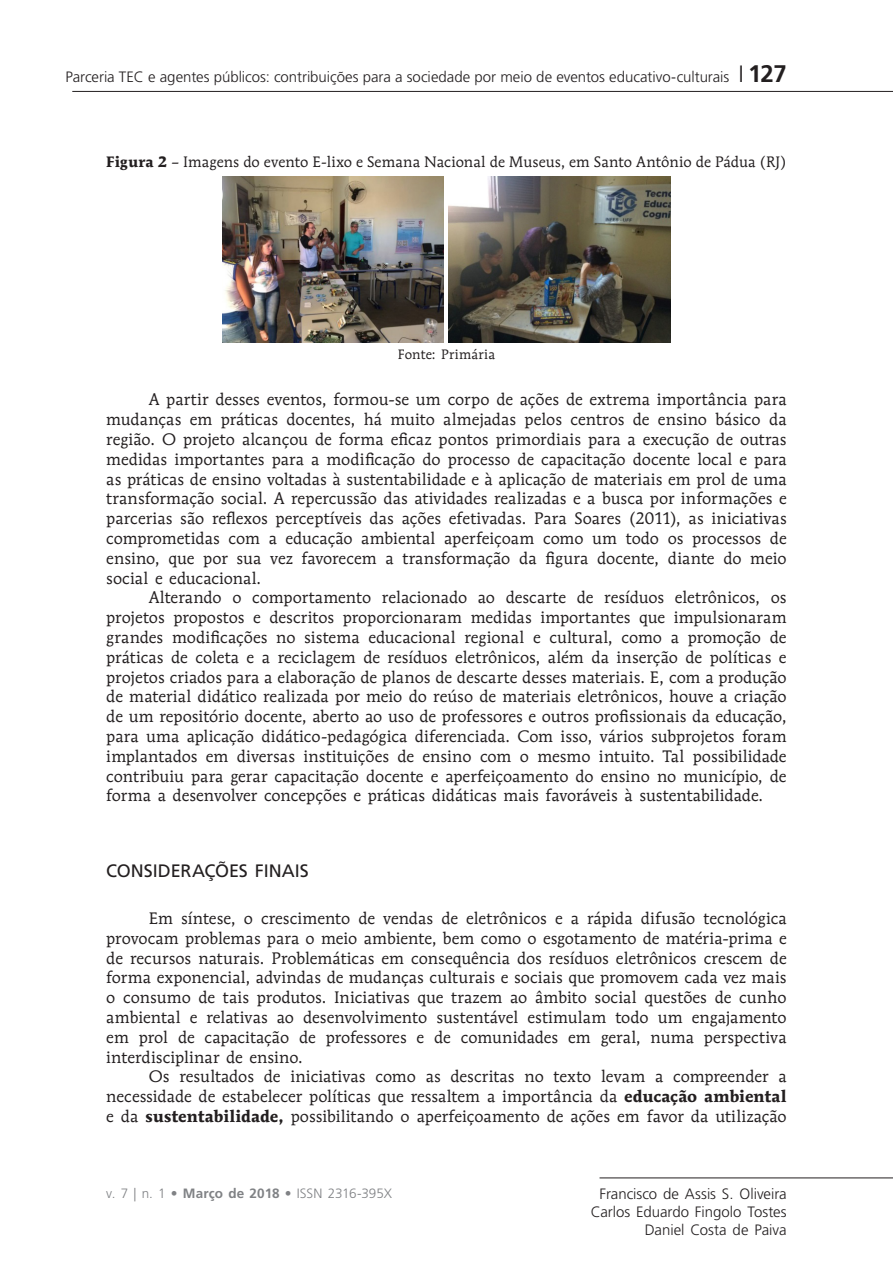
<style>
.page{position:relative;width:893px;height:1263px;background:#fff}
.page>*{position:absolute;margin:0;border:0;box-sizing:border-box;transform-origin:0 0}
._08_sub{font:18px "Frutiger LT Std";color:#231f20}
._01_corpo_do_texto{font:16.5px/19.8px "Mendoza Roman Std";letter-spacing:.005em;color:#231f20;text-align:justify}
.t1{font:300 15px/18px "Frutiger LT Std";letter-spacing:-.005em;color:#231f20;text-align:right}
._05_legenda_em_cima{font:15px "Mendoza Roman Std";letter-spacing:.005em;color:#231f20}
.t2{font:300 13.5px "Frutiger LT Std";color:#808285}
._06_fonte_em_baixo{font:13.5px "Mendoza Roman Std";letter-spacing:.015em;color:#231f20}
.s1{font-family:"Times";font-weight:400;font-size:24px}
.s2{font-weight:700;font-size:24px}
.s3{font-weight:700}
</style>
<div class="page">
<hr style="left:599px;top:1178px;width:294px;height:1px;background:#231f20">
<hr style="left:72px;top:91px;width:821px;height:1px;background:#231f20">
<img style="left:223px;top:177px;width:221px;height:165px">
<img style="left:448px;top:176px;width:222px;height:166px">
<p class="t1" style="left:65px;top:68px;width:723px">Parceria TEC e agentes públicos: contribuições para a sociedade por meio de eventos educativo-culturais <span class="s1">|</span> <span class="s2">127</span></p>
<p class="_05_legenda_em_cima" style="left:106px;top:153px;width:682px"><span class="s3">Figura 2</span> – Imagens do evento E-lixo e Semana Nacional de Museus, em Santo Antônio de Pádua (RJ)</p>
<p class="_06_fonte_em_baixo" style="left:398px;top:346px;width:99px">Fonte: Primária</p>
<p class="_01_corpo_do_texto" style="left:106px;top:390px;width:682px;text-indent:43px">A partir desses eventos, formou-se um corpo de ações de extrema importância para mudanças em práticas docentes, há muito almejadas pelos centros de ensino básico da região. O projeto alcançou de forma eficaz pontos primordiais para a execução de outras medidas importantes para a modificação do processo de capacitação docente local e para as práticas de ensino voltadas à sustentabilidade e à aplicação de materiais em prol de uma transformação social. A repercussão das atividades realizadas e a busca por informações e parcerias são reflexos perceptíveis das ações efetivadas. Para Soares (2011), as iniciativas comprometidas com a educação ambiental aperfeiçoam como um todo os processos de ensino, que por sua vez favorecem a transformação da figura docente, diante do meio social e educacional.</p>
<p class="_01_corpo_do_texto" style="left:106px;top:588px;width:682px;text-indent:43px">Alterando o comportamento relacionado ao descarte de resíduos eletrônicos, os projetos propostos e descritos proporcionaram medidas importantes que impulsionaram grandes modificações no sistema educacional regional e cultural, como a promoção de práticas de coleta e a reciclagem de resíduos eletrônicos, além da inserção de políticas e projetos criados para a elaboração de planos de descarte desses materiais. E, com a produção de material didático realizada por meio do reúso de materiais eletrônicos, houve a criação de um repositório docente, aberto ao uso de professores e outros profissionais da educação, para uma aplicação didático-pedagógica diferenciada. Com isso, vários subprojetos foram implantados em diversas instituições de ensino com o mesmo intuito. Tal possibilidade contribuiu para gerar capacitação docente e aperfeiçoamento do ensino no município, de forma a desenvolver concepções e práticas didáticas mais favoráveis à sustentabilidade.</p>
<p class="_08_sub" style="left:106px;top:860px;width:204px">CONSIDERAÇÕES FINAIS</p>
<p class="_01_corpo_do_texto" style="left:106px;top:908px;width:682px;text-indent:43px">Em síntese, o crescimento de vendas de eletrônicos e a rápida difusão tecnológica provocam problemas para o meio ambiente, bem como o esgotamento de matéria-prima e de recursos naturais. Problemáticas em consequência dos resíduos eletrônicos crescem de forma exponencial, advindas de mudanças culturais e sociais que promovem cada vez mais o consumo de tais produtos. Iniciativas que trazem ao âmbito social questões de cunho ambiental e relativas ao desenvolvimento sustentável estimulam todo um engajamento em prol de capacitação de professores e de comunidades em geral, numa perspectiva interdisciplinar de ensino.</p>
<p class="_01_corpo_do_texto" style="left:106px;top:1066px;width:682px;text-indent:43px">Os resultados de iniciativas como as descritas no texto levam a compreender a necessidade de estabelecer políticas que ressaltem a importância da <span class="s3">educação ambiental </span>e da <span class="s3">sustentabilidade,</span> possibilitando o aperfeiçoamento de ações em favor da utilização</p>
<p class="t2" style="left:106px;top:1186px;width:287px">v. 7 | n. 1 • <span class="s3">Março de 2018 •</span> ISSN 2316-395X</p>
<p class="t1" style="left:591px;top:1185px;width:197px">Francisco de Assis S. Oliveira<br>Carlos Eduardo Fingolo Tostes<br>Daniel Costa de Paiva</p>
</div>
